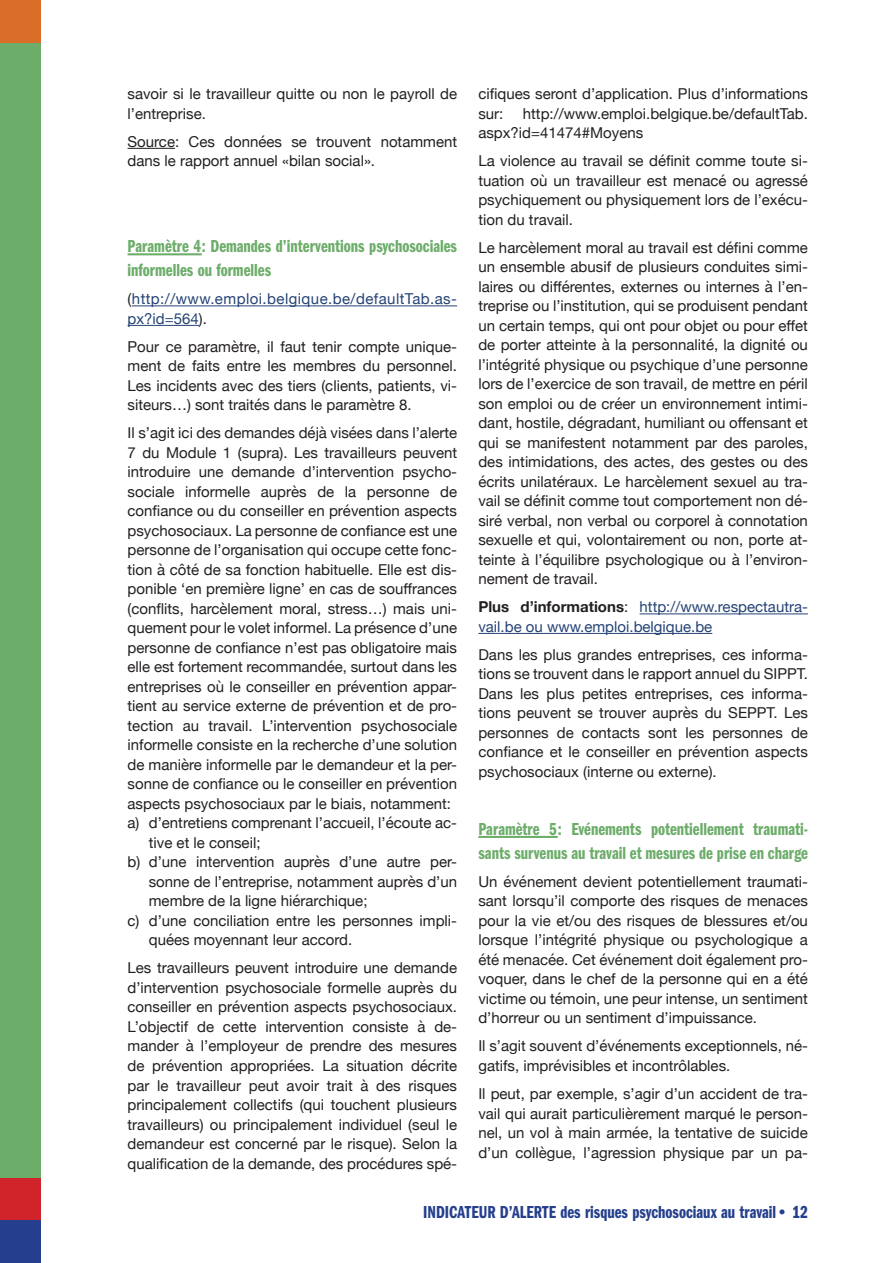
<style>
.page{position:relative;width:893px;height:1263px;background:#fff}
.page>*{position:absolute;margin:0;border:0;box-sizing:border-box;transform-origin:0 0}
.t1{font:18px/24px "Franklin Gothic URW Com Dem";color:#6dad6a}
.t2{font:18px "Franklin Gothic URW Com Dem";color:#253f8e}
.t3{font:15px/19.5px "Helvetica Neue";color:#231f20;text-align:justify}
.t4{font:15px/19.5px "Helvetica Neue";color:#254375}
.t5{font:15px/19.5px "Helvetica Neue";letter-spacing:.03em;color:#254375}
.s1{color:#231f20}
.s2{font-weight:700;color:#231f20}
</style>
<div class="page">
<div style="left:0;top:0;width:40px;height:1263px;background:#6dad6a"></div>
<div style="left:0;top:0;width:40px;height:43px;background:#da6d27"></div>
<div style="left:0;top:1178px;width:40px;height:42px;background:#d1232a"></div>
<div style="left:0;top:1220px;width:40px;height:43px;background:#253f8e"></div>
<hr style="left:128px;top:148px;width:47px;height:1px;background:#231f20">
<hr style="left:128px;top:253px;width:74px;height:2px;background:#6dad6a">
<hr style="left:132px;top:305px;width:325px;height:1px;background:#254375">
<hr style="left:128px;top:325px;width:71px;height:1px;background:#254375">
<hr style="left:640px;top:613px;width:168px;height:1px;background:#254375">
<hr style="left:478px;top:633px;width:234px;height:1px;background:#254375">
<hr style="left:478px;top:836px;width:80px;height:2px;background:#6dad6a">
<p class="t3" style="left:128px;top:85px;width:331px">savoir si le travailleur quitte ou non le payroll de l’entreprise.</p>
<p class="t3" style="left:128px;top:133px;width:331px">Source: Ces données se trouvent notamment dans le rapport annuel «bilan social».</p>
<p class="t1" style="left:128px;top:235px;width:331px">Paramètre 4: Demandes d’interventions psychosociales informelles ou formelles</p>
<p class="t5" style="left:128px;top:290px;width:331px"><span class="s1">(</span>http://www.emploi.belgique.be/defaultTab.as&shy;px?id=564<span class="s1">).</span></p>
<p class="t3" style="left:128px;top:338px;width:331px">Pour ce paramètre, il faut tenir compte unique&shy;ment de faits entre les membres du personnel.<br>Les incidents avec des tiers (clients, patients, vi&shy;siteurs…) sont traités dans le paramètre 8.</p>
<p class="t3" style="left:128px;top:424px;width:331px">Il s’agit ici des demandes déjà visées dans l’alerte</p>
<p class="t3" style="left:128px;top:444px;width:331px">7 du Module 1 (supra). Les travailleurs peuvent</p>
<p class="t3" style="left:128px;top:463px;width:331px">introduire une demande d’intervention psycho-</p>
<p class="t3" style="left:128px;top:483px;width:331px">sociale informelle auprès de la personne de</p>
<p class="t3" style="left:128px;top:502px;width:331px">confiance ou du conseiller en prévention aspects</p>
<p class="t3" style="left:128px;top:522px;width:331px">psychosociaux. La personne de confiance est une</p>
<p class="t3" style="left:128px;top:541px;width:331px">personne de l’organisation qui occupe cette fonc-</p>
<p class="t3" style="left:128px;top:561px;width:331px">tion à côté de sa fonction habituelle. Elle est dis-</p>
<p class="t3" style="left:128px;top:580px;width:331px">ponible ‘en première ligne’ en cas de souffrances</p>
<p class="t3" style="left:128px;top:600px;width:331px">(conflits, harcèlement moral, stress…) mais uni-</p>
<p class="t3" style="left:128px;top:619px;width:331px">quement pour le volet informel. La présence d’une</p>
<p class="t3" style="left:128px;top:639px;width:331px">personne de confiance n’est pas obligatoire mais</p>
<p class="t3" style="left:128px;top:658px;width:331px">elle est fortement recommandée, surtout dans les</p>
<p class="t3" style="left:128px;top:678px;width:331px">entreprises où le conseiller en prévention appar-</p>
<p class="t3" style="left:128px;top:697px;width:331px">tient au service externe de prévention et de pro-</p>
<p class="t3" style="left:128px;top:717px;width:331px">tection au travail. L’intervention psychosociale</p>
<p class="t3" style="left:128px;top:736px;width:331px">informelle consiste en la recherche d’une solution</p>
<p class="t3" style="left:128px;top:756px;width:331px">de manière informelle par le demandeur et la per-</p>
<p class="t3" style="left:128px;top:775px;width:331px">sonne de confiance ou le conseiller en prévention</p>
<p class="t3" style="left:128px;top:795px;width:325px">aspects psychosociaux par le biais, notamment:</p>
<p class="t3" style="left:128px;top:814px;width:331px">a) d’entretiens comprenant l’accueil, l’écoute ac-</p>
<p class="t3" style="left:149px;top:834px;width:113px">tive et le conseil;</p>
<p class="t3" style="left:128px;top:853px;width:331px">b) d’une intervention auprès d’une autre per-</p>
<p class="t3" style="left:149px;top:873px;width:310px">sonne de l’entreprise, notamment auprès d’un</p>
<p class="t3" style="left:149px;top:892px;width:220px">membre de la ligne hiérarchique;</p>
<p class="t3" style="left:128px;top:912px;width:331px">c) d’une conciliation entre les personnes impli-</p>
<p class="t3" style="left:149px;top:931px;width:205px">quées moyennant leur accord.</p>
<p class="t3" style="left:128px;top:959px;width:331px">Les travailleurs peuvent introduire une demande d’intervention psychosociale formelle auprès du conseiller en prévention aspects psychosociaux.<br>L’objectif de cette intervention consiste à de&shy;mander à l’employeur de prendre des mesures de prévention appropriées. La situation décrite par le travailleur peut avoir trait à des risques principalement collectifs (qui touchent plusieurs travailleurs) ou principalement individuel (seul le demandeur est concerné par le risque). Selon la qualification de la demande, des procédures spé-</p>
<p class="t3" style="left:478px;top:85px;width:331px">cifiques seront d’application. Plus d’informations sur:</p>
<p class="t3" style="left:478px;top:105px;width:331px;text-indent:45px">http://www.emploi.belgique.be/defaultTab. aspx?id=41474#Moyens</p>
<p class="t3" style="left:478px;top:152px;width:331px">La violence au travail se définit comme toute si&shy;tuation où un travailleur est menacé ou agressé psychiquement ou physiquement lors de l’exécu&shy;tion du travail.</p>
<p class="t3" style="left:478px;top:239px;width:331px">Le harcèlement moral au travail est défini comme un ensemble abusif de plusieurs conduites simi&shy;laires ou différentes, externes ou internes à l’en&shy;treprise ou l’institution, qui se produisent pendant un certain temps, qui ont pour objet ou pour effet de porter atteinte à la personnalité, la dignité ou l’intégrité physique ou psychique d’une personne lors de l’exercice de son travail, de mettre en péril son emploi ou de créer un environnement intimi&shy;dant, hostile, dégradant, humiliant ou offensant et qui se manifestent notamment par des paroles, des intimidations, des actes, des gestes ou des écrits unilatéraux. Le harcèlement sexuel au tra&shy;vail se définit comme tout comportement non dé&shy;siré verbal, non verbal ou corporel à connotation sexuelle et qui, volontairement ou non, porte at&shy;teinte à l’équilibre psychologique ou à l’environ&shy;nement de travail.</p>
<p class="t4" style="left:478px;top:598px;width:331px"><span class="s2">Plus d’informations</span><span class="s1">:</span> http://www.respectautra&shy;vail.be ou www.emploi.belgique.be</p>
<p class="t3" style="left:478px;top:646px;width:331px">Dans les plus grandes entreprises, ces informa&shy;tions se trouvent dans le rapport annuel du SIPPT.<br>Dans les plus petites entreprises, ces informa&shy;tions peuvent se trouver auprès du SEPPT. Les personnes de contacts sont les personnes de confiance et le conseiller en prévention aspects psychosociaux (interne ou externe).</p>
<p class="t1" style="left:478px;top:817px;width:331px">Paramètre 5: Evénements potentiellement traumati&shy;sants survenus au travail et mesures de prise en charge</p>
<p class="t3" style="left:478px;top:873px;width:331px">Un événement devient potentiellement traumati&shy;sant lorsqu’il comporte des risques de menaces pour la vie et/ou des risques de blessures et/ou lorsque l’intégrité physique ou psychologique a été menacée. Cet événement doit également pro&shy;voquer, dans le chef de la personne qui en a été victime ou témoin, une peur intense, un sentiment d’horreur ou un sentiment d’impuissance.</p>
<p class="t3" style="left:478px;top:1037px;width:331px">Il s’agit souvent d’événements exceptionnels, né&shy;gatifs, imprévisibles et incontrôlables.</p>
<p class="t3" style="left:478px;top:1085px;width:331px">Il peut, par exemple, s’agir d’un accident de tra&shy;vail qui aurait particulièrement marqué le person&shy;nel, un vol à main armée, la tentative de suicide d’un collègue, l’agression physique par un pa-</p>
<p class="t2" style="left:423px;top:1202px;width:386px">INDICATEUR D’ALERTE des risques psychosociaux au travail• 12</p>
</div>
